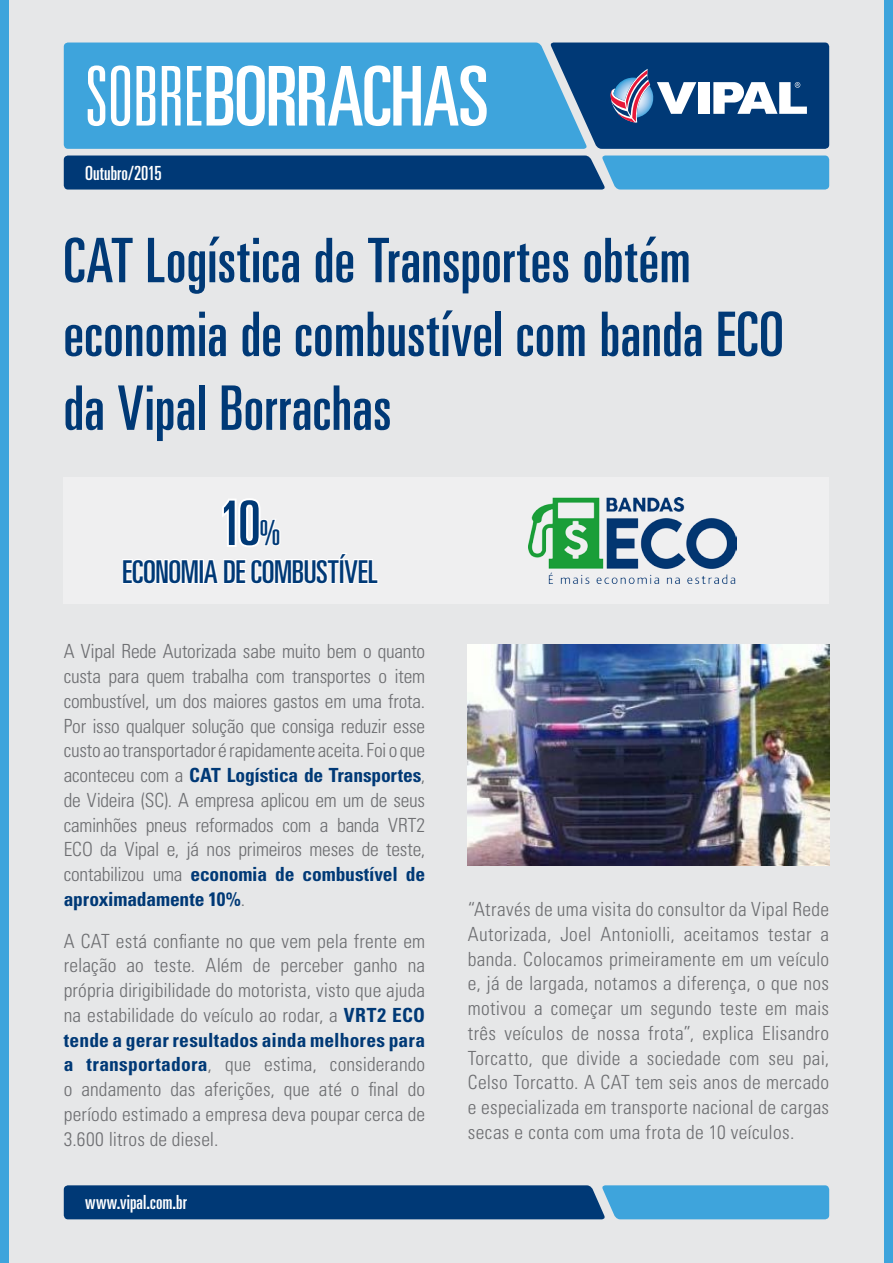
<style>
.page{position:relative;width:893px;height:1263px;background:#fff}
.page>*{position:absolute;margin:0;border:0;box-sizing:border-box;transform-origin:0 0}
.t1{font:ultra-condensed 82.5px "Univers LT Std";letter-spacing:-.015em;color:#fff}
.t2{font:ultra-condensed 61.5px/73.8px "Univers LT Std";letter-spacing:.005em;color:#003976}
.t3{font:ultra-condensed 31.5px "Univers LT Std";letter-spacing:-.005em;color:#003976}
.t4{font:300 condensed 19.5px/24.8px "Univers LT Std";letter-spacing:.005em;color:#6d6e71;text-align:justify}
.t5{font:ultra-condensed 19.5px "Univers LT Std";color:#fff}
.s1{font-weight:300}
.s2{font-size:34.5px}
.s3{font-weight:700;color:#003976}
</style>
<div class="page">
<div style="left:0;top:0;width:889px;height:1263px;background:#e6e7e8"></div>
<div style="left:64px;top:43px;width:485px;height:106px;background:#3ea4dc"></div>
<svg style="left:64px;top:156px;width:765px;height:34px;background:#185c96"></svg>
<svg style="left:64px;top:1185px;width:765px;height:34px;background:#175b95"></svg>
<div style="left:0;top:0;width:9px;height:1263px;background:#3ea4dc"></div>
<div style="left:884px;top:0;width:9px;height:1263px;background:#3ea4dc"></div>
<svg style="left:549px;top:43px;width:280px;height:106px;background:#2a5b8f"></svg>
<div style="left:698px;top:82px;width:11px;height:32px;background:#fff"></div>
<div style="left:64px;top:477px;width:765px;height:126px;background:#efeff0"></div>
<img style="left:468px;top:644px;width:361px;height:222px">
<svg style="left:122px;top:498px;width:256px;height:86px"></svg>
<img style="left:528px;top:497px;width:209px;height:87px">
<h1 class="t1" style="left:85px;top:49px;width:405px"><span class="s1">SOBRE</span>BORRACHAS</h1>
<p class="t5" style="left:85px;top:162px;width:78px">Outubro/2015</p>
<h2 class="t2" style="left:64px;top:223px;width:722px">CAT Logística de Transportes obtém economia de combustível com banda ECO da Vipal Borrachas</h2>
<h2 class="t2" style="left:219px;top:486px;width:63px">10<span class="s2">%</span></h2>
<h3 class="t3" style="left:122px;top:554px;width:257px">ECONOMIA DE COMBUSTÍVEL</h3>
<p class="t4" style="left:64px;top:639px;width:363px">A Vipal Rede Autorizada sabe muito bem o quanto custa para quem trabalha com transportes o item combustível, um dos maiores gastos em uma frota.<br>Por isso qualquer solução que consiga reduzir esse custo ao transportador é rapidamente aceita. Foi o que aconteceu com a <span class="s3">CAT Logística de Transportes</span>, de Videira (SC). A empresa aplicou em um de seus caminhões pneus reformados com a banda VRT2<br>ECO da Vipal e, já nos primeiros meses de teste, contabilizou uma <span class="s3">economia de combustível de aproximadamente 10%</span>.</p>
<p class="t4" style="left:64px;top:928px;width:363px">A CAT está confiante no que vem pela frente em relação ao teste. Além de perceber ganho na própria dirigibilidade do motorista, visto que ajuda na estabilidade do veículo ao rodar, a <span class="s3">VRT2 ECO tende a gerar resultados ainda melhores para a transportadora</span>, que estima, considerando o andamento das aferições, que até o final do período estimado a empresa deva poupar cerca de 3.600 litros de diesel.</p>
<p class="t5" style="left:85px;top:1191px;width:103px">www.vipal.com.br</p>
<p class="t4" style="left:468px;top:897px;width:363px">“Através de uma visita do consultor da Vipal Rede Autorizada, Joel Antoniolli, aceitamos testar a banda. Colocamos primeiramente em um veículo e, já de largada, notamos a diferença, o que nos motivou a começar um segundo teste em mais três veículos de nossa frota”, explica Elisandro Torcatto, que divide a sociedade com seu pai, Celso Torcatto. A CAT tem seis anos de mercado e especializada em transporte nacional de cargas secas e conta com uma frota de 10 veículos.</p>
</div>
